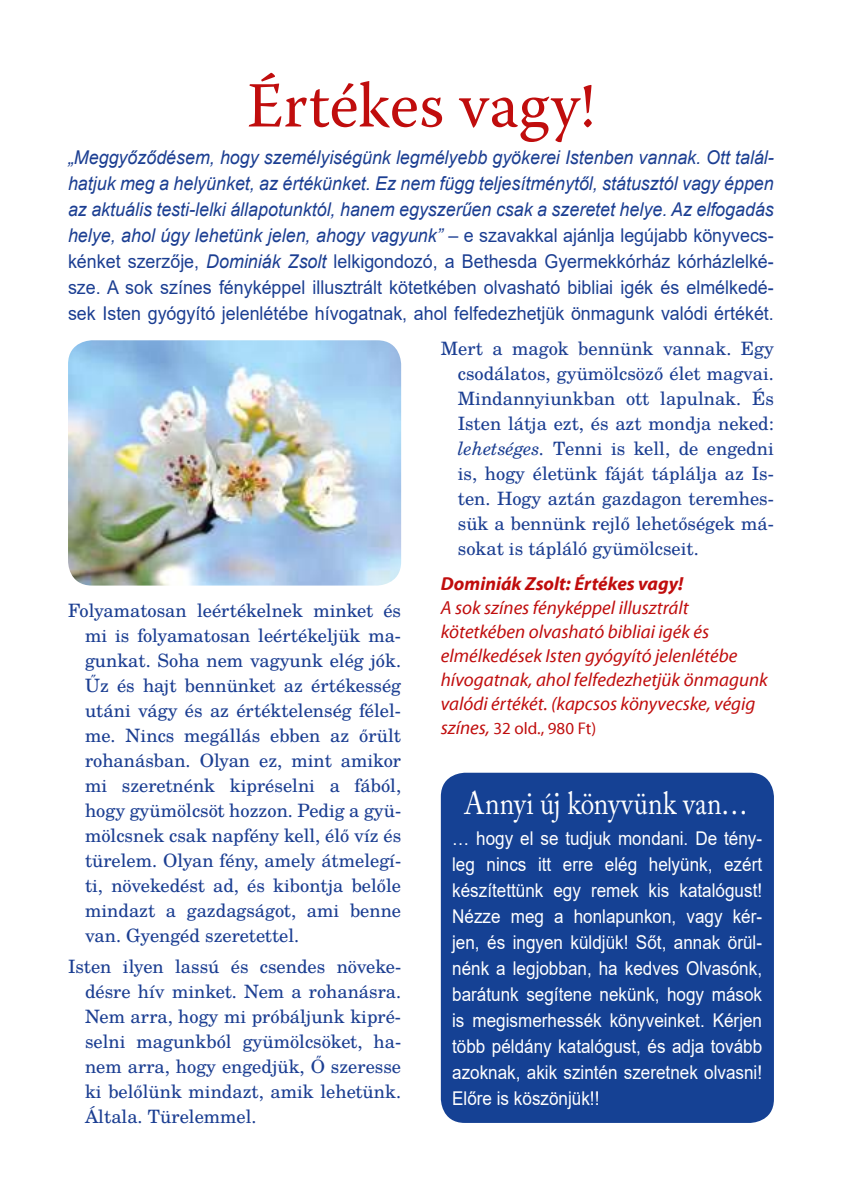
<style>
.page{position:relative;width:842px;height:1191px;background:#fff}
.page>*{position:absolute;margin:0;border:0;box-sizing:border-box;transform-origin:0 0}
.t1{font:64px "Warnock Pro";color:#c00d0d}
.t2{font:32px "Adobe Caslon Pro";letter-spacing:.005em;color:#fff;scale:.85 1}
.t3{font:italic 19px/26px "Arial";color:#1b3e92;text-align:justify;scale:.94 1}
.t4{font:19px/26px "Arial";color:#fff;text-align:justify;scale:.9 1}
.t5{font:italic 19px/24px "Myriad Pro";color:#c00d0d}
.t6{font:italic 700 19px "Myriad Pro";color:#c00d0d}
.t7{font:18.4px/25px "Te X Gyre Schola";color:#1b3e92;text-align:justify}
.t8{font:17px "Myriad Pro";color:#c00d0d}
.s1{font-style:normal}
.s2{font-style:italic}
.s3{font-style:italic;font-size:19px}
</style>
<div class="page">
<img style="left:68px;top:340px;width:333px;height:245px">
<div style="left:441px;top:772px;width:333px;height:351px;background:#154194;border-radius:24px"></div>
<h1 class="t1" style="left:247px;top:73px;width:349px">Értékes vagy!</h1>
<p class="t3" style="left:68px;top:145px;width:752px">„Meggyőződésem, hogy személyiségünk legmélyebb gyökerei Istenben vannak. Ott talál&shy;hatjuk meg a helyünket, az értékünket. Ez nem függ teljesítménytől, státusztól vagy éppen az aktuális testi-lelki állapotunktól, hanem egyszerűen csak a szeretet helye. Az elfogadás helye, ahol úgy lehetünk jelen, ahogy vagyunk” <span class="s1">– e szavakkal ajánlja legújabb könyvecs&shy;kénket szerzője,</span> Dominiák Zsolt <span class="s1">lelkigondozó, a Bethesda Gyermekkórház kórházlelké&shy;sze. A sok színes fényképpel illusztrált kötetkében olvasható bibliai igék és elmélkedé&shy;sek Isten gyógyító jelenlétébe hívogatnak, ahol felfedezhetjük önmagunk valódi értékét.</span></p>
<p class="t7" style="left:85px;top:598px;width:318px;text-indent:-17px">Folyamatosan leértékelnek minket és mi is folyamatosan leértékeljük ma&shy;gunkat. Soha nem vagyunk elég jók.<br>Űz és hajt bennünket az értékesség utáni vágy és az értéktelenség félel&shy;me. Nincs megállás ebben az őrült rohanásban. Olyan ez, mint amikor mi szeretnénk kipréselni a fából, hogy gyümölcsöt hozzon. Pedig a gyü&shy;mölcsnek csak napfény kell, élő víz és türelem. Olyan fény, amely átmelegí&shy;ti, növekedést ad, és kibontja belőle mindazt a gazdagságot, ami benne van. Gyengéd szeretettel.</p>
<p class="t7" style="left:85px;top:953px;width:318px;text-indent:-17px">Isten ilyen lassú és csendes növeke&shy;désre hív minket. Nem a rohanásra.<br>Nem arra, hogy mi próbáljunk kipré&shy;selni magunkból gyümölcsöket, ha&shy;nem arra, hogy engedjük, Ő szeresse ki belőlünk mindazt, amik lehetünk.<br>Általa. Türelemmel.</p>
<p class="t7" style="left:458px;top:336px;width:318px;text-indent:-17px">Mert a magok bennünk vannak. Egy csodálatos, gyümölcsöző élet magvai.<br>Mindannyiunkban ott lapulnak. És Isten látja ezt, és azt mondja neked: <span class="s2">lehetséges.</span> Tenni is kell, de engedni is, hogy életünk fáját táplálja az Is&shy;ten. Hogy aztán gazdagon teremhes&shy;sük a bennünk rejlő lehetőségek má&shy;sokat is tápláló gyümölcseit.</p>
<p class="t6" style="left:441px;top:574px;width:244px">Dominiák Zsolt: Értékes vagy!</p>
<p class="t5" style="left:441px;top:596px;width:328px">A sok színes fényképpel illusztrált kötetkében olvasható bibliai igék és elmélkedések Isten gyógyító jelenlétébe hívogatnak, ahol felfedezhetjük önmagunk valódi értékét. (kapcsos könyvecske, végig</p>
<p class="t8" style="left:441px;top:718px;width:157px"><span class="s3">színes,</span> 32 old., 980 Ft)</p>
<h2 class="t2" style="left:464px;top:790px;width:335px">Annyi új könyvünk van…</h2>
<p class="t4" style="left:452px;top:827px;width:346px">… hogy el se tudjuk mondani. De tény&shy;leg nincs itt erre elég helyünk, ezért készítettünk egy remek kis katalógust!<br>Nézze meg a honlapunkon, vagy kér&shy;jen, és ingyen küldjük! Sőt, annak örül&shy;nénk a legjobban, ha kedves Olvasónk, barátunk segítene nekünk, hogy mások is megismerhessék könyveinket. Kérjen több példány katalógust, és adja tovább azoknak, akik szintén szeretnek olvasni!<br>Előre is köszönjük!!</p>
</div>
